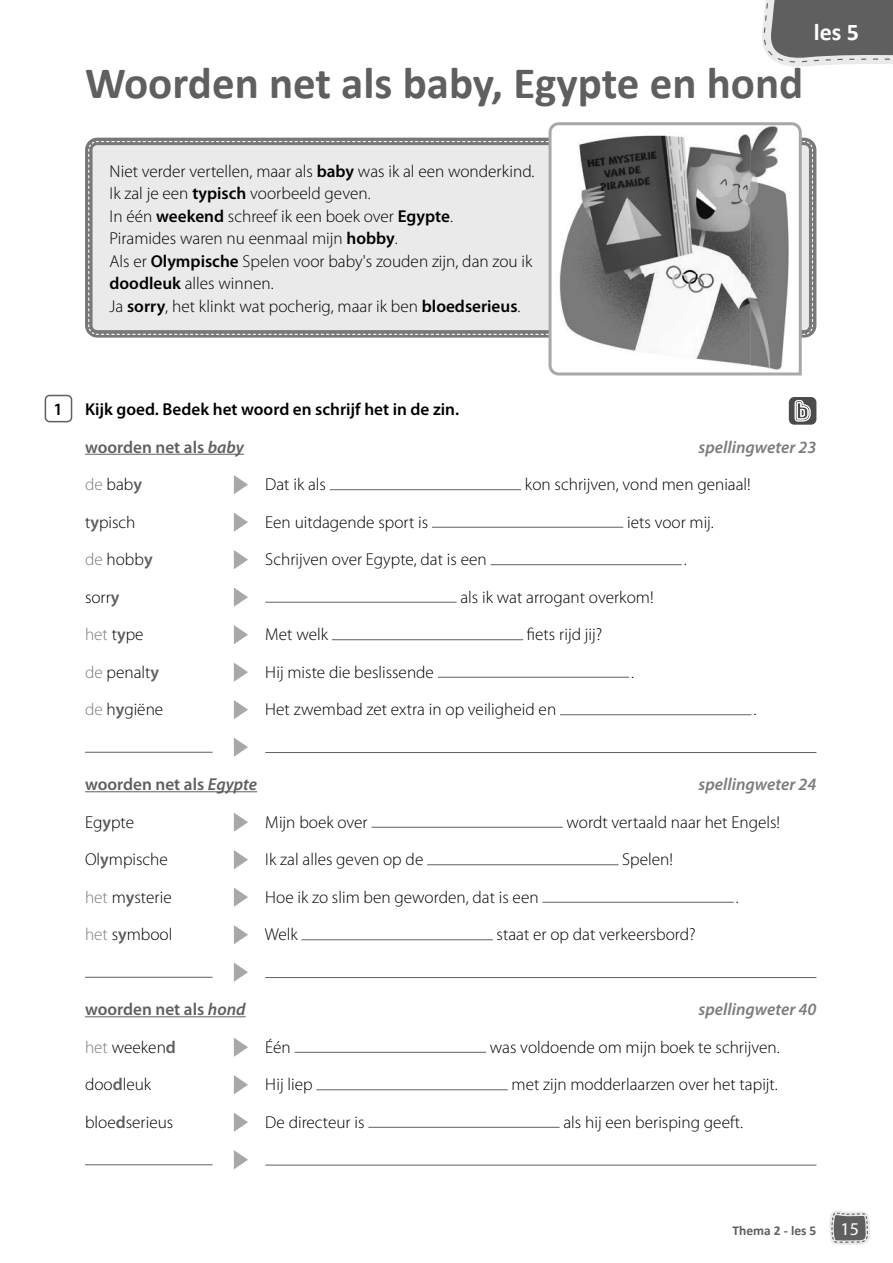
<style>
.page{position:relative;width:893px;height:1263px;background:#fff}
.page>*{position:absolute;margin:0;border:0;box-sizing:border-box;transform-origin:0 0}
.t1{font:700 45px "Calibri";color:#5f5f5f}
.t2{font:700 24px "Calibri";color:#fff}
.t3{font:18px "Myriad Pro";color:#fff}
.t4{font:300 17.25px/22.5px "Myriad Pro";color:#000}
.t5{font:600 17.25px/37.5px "Myriad Pro";color:#000}
.t6{font:italic 600 17.25px "Myriad Pro";color:#7c7c7c}
.t7{font:600 17.25px "Myriad Pro";color:#5f5f5f}
.t8{font:300 17.25px "Myriad Pro";color:#7c7c7c}
.t9{font:700 13.5px "Calibri";color:#5f5f5f}
.s1{font-weight:600}
.s2{color:#5f5f5f}
.s3{font-style:italic;color:#5f5f5f}
.s4{color:#7c7c7c}
.s5{font-weight:600;color:#5f5f5f}
.s6{color:#000}
.s7{font-style:italic}
</style>
<div class="page">
<svg style="left:762px;top:0;width:131px;height:67px;background:#7f7f7f"></svg>
<svg style="left:829px;top:1211px;width:41px;height:34px"></svg>
<hr style="left:85px;top:454px;width:159px;height:1px;background:#5f5f5f">
<hr style="left:265px;top:752px;width:551px;height:1px;background:#5f5f5f">
<hr style="left:85px;top:791px;width:172px;height:1px;background:#5f5f5f">
<hr style="left:265px;top:977px;width:551px;height:1px;background:#5f5f5f">
<hr style="left:85px;top:1016px;width:161px;height:1px;background:#5f5f5f">
<hr style="left:265px;top:1165px;width:551px;height:1px;background:#5f5f5f">
<svg style="left:85px;top:138px;width:731px;height:200px;background:#838383"></svg>
<svg style="left:88px;top:140px;width:726px;height:195px;background:#e3e3e3"></svg>
<svg style="left:547px;top:122px;width:256px;height:254px"></svg>
<svg style="left:234px;top:475px;width:14px;height:19px"></svg>
<hr style="left:330px;top:489px;width:191px;height:1px;background:#5f5f5f">
<svg style="left:234px;top:513px;width:14px;height:19px"></svg>
<hr style="left:432px;top:527px;width:191px;height:1px;background:#5f5f5f">
<svg style="left:234px;top:550px;width:14px;height:19px"></svg>
<hr style="left:490px;top:564px;width:192px;height:1px;background:#5f5f5f">
<svg style="left:234px;top:588px;width:14px;height:19px"></svg>
<hr style="left:265px;top:602px;width:192px;height:1px;background:#5f5f5f">
<svg style="left:234px;top:625px;width:14px;height:19px"></svg>
<hr style="left:332px;top:639px;width:191px;height:1px;background:#5f5f5f">
<svg style="left:234px;top:663px;width:14px;height:19px"></svg>
<hr style="left:438px;top:677px;width:191px;height:1px;background:#5f5f5f">
<svg style="left:234px;top:700px;width:14px;height:19px"></svg>
<hr style="left:560px;top:714px;width:191px;height:1px;background:#5f5f5f">
<hr style="left:85px;top:752px;width:128px;height:1px;background:#5f5f5f">
<svg style="left:234px;top:738px;width:14px;height:19px"></svg>
<svg style="left:234px;top:813px;width:14px;height:19px"></svg>
<hr style="left:371px;top:827px;width:192px;height:1px;background:#5f5f5f">
<svg style="left:234px;top:850px;width:14px;height:19px"></svg>
<hr style="left:427px;top:864px;width:191px;height:1px;background:#5f5f5f">
<svg style="left:234px;top:888px;width:14px;height:19px"></svg>
<hr style="left:542px;top:902px;width:192px;height:1px;background:#5f5f5f">
<svg style="left:234px;top:925px;width:14px;height:19px"></svg>
<hr style="left:301px;top:939px;width:192px;height:1px;background:#5f5f5f">
<hr style="left:85px;top:977px;width:128px;height:1px;background:#5f5f5f">
<svg style="left:234px;top:963px;width:14px;height:19px"></svg>
<svg style="left:234px;top:1038px;width:14px;height:19px"></svg>
<hr style="left:295px;top:1052px;width:191px;height:1px;background:#5f5f5f">
<svg style="left:234px;top:1075px;width:14px;height:19px"></svg>
<hr style="left:316px;top:1089px;width:192px;height:1px;background:#5f5f5f">
<svg style="left:234px;top:1113px;width:14px;height:19px"></svg>
<hr style="left:368px;top:1127px;width:192px;height:1px;background:#5f5f5f">
<hr style="left:85px;top:1164px;width:128px;height:1px;background:#5f5f5f">
<svg style="left:234px;top:1150px;width:14px;height:19px"></svg>
<div style="left:45px;top:395px;width:27px;height:27px;border:2px solid #5f5f5f;border-radius:4px"></div>
<svg style="left:789px;top:397px;width:27px;height:28px"></svg>
<h1 class="t1" style="left:85px;top:54px;width:720px">Woorden net als baby, Egypte en hond</h1>
<h2 class="t2" style="left:814px;top:16px;width:47px">les 5</h2>
<p class="t4" style="left:110px;top:160px;width:427px">Niet verder vertellen, maar als <span class="s1">baby</span> was ik al een wonderkind.<br>Ik zal je een <span class="s1">typisch</span> voorbeeld geven.<br>In één <span class="s1">weekend</span> schreef ik een boek over <span class="s1">Egypte</span>.<br>Piramides waren nu eenmaal mijn <span class="s1">hobby</span>.<br>Als er <span class="s1">Olympische</span> Spelen voor baby's zouden zijn, dan zou ik <span class="s1">doodleuk</span> alles winnen.<br>Ja <span class="s1">sorry</span>, het klinkt wat pocherig, maar ik ben <span class="s1">bloedserieus</span>.</p>
<p class="t5" style="left:54px;top:391px;width:11px">1</p>
<p class="t5" style="left:85px;top:391px;width:376px">Kijk goed. Bedek het woord en schrijf het in de zin. <span class="s2">woorden net als</span> <span class="s3">baby</span></p>
<p class="t6" style="left:699px;top:437px;width:119px">spellingweter 23</p>
<p class="t4" style="left:85px;top:473px;width:59px"><span class="s4">de</span> bab<span class="s5">y</span></p>
<p class="t4" style="left:265px;top:473px;width:62px">Dat ik als</p>
<p class="t4" style="left:525px;top:473px;width:227px">kon schrijven, vond men geniaal!</p>
<p class="t4" style="left:85px;top:511px;width:52px">t<span class="s5">y</span>pisch</p>
<p class="t4" style="left:265px;top:511px;width:164px">Een uitdagende sport is</p>
<p class="t4" style="left:627px;top:511px;width:88px">iets voor mij.</p>
<p class="t4" style="left:85px;top:548px;width:69px"><span class="s4">de</span> hobb<span class="s5">y</span></p>
<p class="t4" style="left:265px;top:548px;width:223px">Schrijven over Egypte, dat is een</p>
<p class="t4" style="left:684px;top:548px;width:5px">.</p>
<p class="t4" style="left:85px;top:586px;width:36px">sorr<span class="s5">y</span></p>
<p class="t4" style="left:460px;top:586px;width:195px">als ik wat arrogant overkom!</p>
<p class="t8" style="left:85px;top:625px;width:60px">het <span class="s6">t</span><span class="s5">y</span><span class="s6">pe</span></p>
<p class="t4" style="left:265px;top:623px;width:64px">Met welk</p>
<p class="t4" style="left:527px;top:623px;width:77px">fiets rijd jij?</p>
<p class="t4" style="left:85px;top:661px;width:76px"><span class="s4">de</span> penalt<span class="s5">y</span></p>
<p class="t4" style="left:265px;top:661px;width:170px">Hij miste die beslissende</p>
<p class="t4" style="left:631px;top:661px;width:5px">.</p>
<p class="t4" style="left:85px;top:698px;width:80px"><span class="s4">de</span> h<span class="s5">y</span>giëne</p>
<p class="t4" style="left:265px;top:698px;width:292px">Het zwembad zet extra in op veiligheid en</p>
<p class="t4" style="left:753px;top:698px;width:5px">.</p>
<p class="t7" style="left:85px;top:775px;width:174px">woorden net als <span class="s7">Egypte</span></p>
<p class="t6" style="left:699px;top:775px;width:119px">spellingweter 24</p>
<p class="t4" style="left:85px;top:811px;width:51px">Eg<span class="s5">y</span>pte</p>
<p class="t4" style="left:265px;top:811px;width:104px">Mijn boek over</p>
<p class="t4" style="left:567px;top:811px;width:215px">wordt vertaald naar het Engels!</p>
<p class="t4" style="left:85px;top:848px;width:84px">Ol<span class="s5">y</span>mpische</p>
<p class="t4" style="left:265px;top:848px;width:160px">Ik zal alles geven op de</p>
<p class="t4" style="left:622px;top:848px;width:52px">Spelen!</p>
<p class="t4" style="left:85px;top:886px;width:88px"><span class="s4">het</span> m<span class="s5">y</span>sterie</p>
<p class="t4" style="left:265px;top:886px;width:275px">Hoe ik zo slim ben geworden, dat is een</p>
<p class="t4" style="left:736px;top:886px;width:5px">.</p>
<p class="t4" style="left:85px;top:923px;width:89px"><span class="s4">het</span> s<span class="s5">y</span>mbool</p>
<p class="t4" style="left:265px;top:923px;width:35px">Welk</p>
<p class="t4" style="left:497px;top:923px;width:201px">staat er op dat verkeersbord?</p>
<p class="t7" style="left:85px;top:1000px;width:162px">woorden net als <span class="s7">hond</span></p>
<p class="t6" style="left:699px;top:1000px;width:119px">spellingweter 40</p>
<p class="t4" style="left:85px;top:1036px;width:92px"><span class="s4">het</span> weeken<span class="s5">d</span></p>
<p class="t4" style="left:265px;top:1036px;width:27px">Één</p>
<p class="t4" style="left:490px;top:1036px;width:291px">was voldoende om mijn boek te schrijven.</p>
<p class="t4" style="left:85px;top:1073px;width:68px">doo<span class="s5">d</span>leuk</p>
<p class="t4" style="left:265px;top:1073px;width:49px">Hij liep</p>
<p class="t4" style="left:512px;top:1073px;width:268px">met zijn modderlaarzen over het tapijt.</p>
<p class="t4" style="left:85px;top:1111px;width:90px">bloe<span class="s5">d</span>serieus</p>
<p class="t4" style="left:265px;top:1111px;width:101px">De directeur is</p>
<p class="t4" style="left:563px;top:1111px;width:181px">als hij een berisping geeft.</p>
<p class="t9" style="left:732px;top:1222px;width:85px">Thema 2 - les 5</p>
<p class="t3" style="left:840px;top:1219px;width:20px">15</p>
</div>
